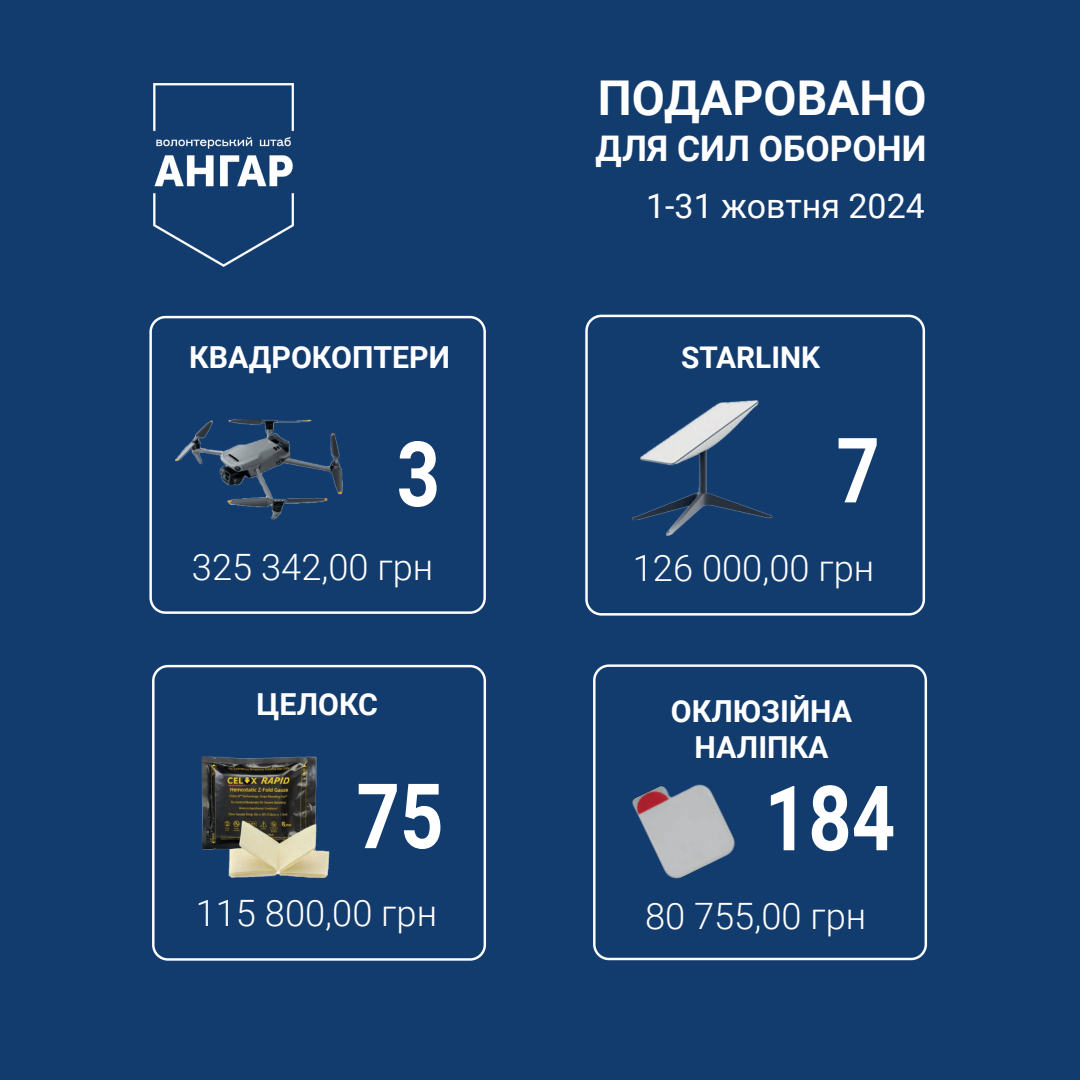
<style>
.page{position:relative;width:1080px;height:1080px;background:#133c6e}
.page>*{position:absolute;margin:0;border:0;box-sizing:border-box;transform-origin:0 0}
.t1{font:700 90.3px "Roboto";color:#fff;scale:.84 1}
.t2{font:700 48px "Roboto";color:#fff}
.t3{font:300 36.3px "Roboto";color:#fff}
.t4{font:700 35.3px "Roboto";color:#fff}
.t5{font:34px "Roboto";color:#fff}
.t6{font:700 30.3px/36.4px "Roboto";color:#fff;text-align:center}
.t7{font:700 29.9px "Roboto";color:#fff}
</style>
<div class="page">
<div style="left:585px;top:315px;width:340px;height:301px;border:2px solid #fff;border-radius:15px"></div>
<div style="left:152px;top:665px;width:334px;height:296px;border:2px solid #fff;border-radius:15px"></div>
<div style="left:593px;top:664px;width:334px;height:296px;border:2px solid #fff;border-radius:15px"></div>
<img style="left:154px;top:83px;width:139px;height:184px">
<div style="left:149px;top:316px;width:337px;height:298px;border:2px solid #fff;border-radius:15px"></div>
<img style="left:152px;top:679px;width:178px;height:227px">
<img style="left:175px;top:419px;width:167px;height:101px">
<img style="left:632px;top:400px;width:141px;height:136px">
<img style="left:632px;top:784px;width:103px;height:95px">
<p class="t6" style="left:189px;top:338px;width:262px">КВАДРОКОПТЕРИ</p>
<h1 class="t1" style="left:397px;top:411px;width:53px">3</h1>
<p class="t3" style="left:192px;top:542px;width:243px">325 342,00 грн</p>
<h2 class="t2" style="left:598px;top:64px;width:330px">ПОДАРОВАНО</h2>
<p class="t4" style="left:595px;top:124px;width:333px">ДЛЯ СИЛ ОБОРОНИ</p>
<p class="t5" style="left:646px;top:182px;width:280px">1-31 жовтня 2024</p>
<p class="t7" style="left:681px;top:336px;width:141px">STARLINK</p>
<h1 class="t1" style="left:836px;top:407px;width:53px">7</h1>
<p class="t3" style="left:633px;top:543px;width:243px">126 000,00 грн</p>
<p class="t6" style="left:257px;top:685px;width:123px">ЦЕЛОКС</p>
<p class="t6" style="left:671px;top:692px;width:183px">ОКЛЮЗІЙНА<br>НАЛІПКА</p>
<h1 class="t1" style="left:765px;top:755px;width:157px">184</h1>
<h1 class="t1" style="left:356px;top:753px;width:105px">75</h1>
<p class="t3" style="left:196px;top:887px;width:243px">115 800,00 грн</p>
<p class="t3" style="left:645px;top:890px;width:223px">80 755,00 грн</p>
</div>
